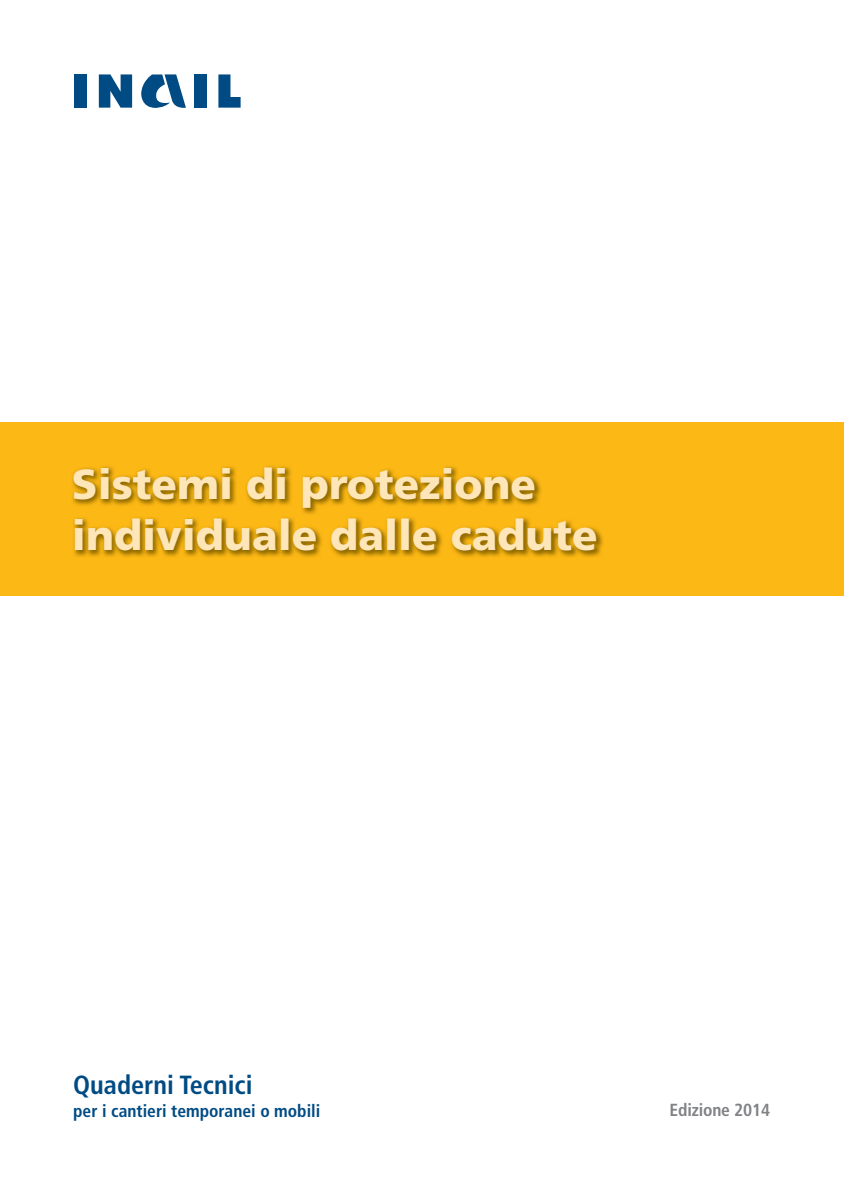
<style>
.page{position:relative;width:844px;height:1191px;background:#fff}
.page>*{position:absolute;margin:0;border:0;box-sizing:border-box;transform-origin:0 0}
.t1{font:42px/50.8px "Frutiger HAIAAD";color:#fee6b9}
.t2{font:26.25px "Frutiger HAIAAL";color:#004b84}
.t3{font:17.5px "Frutiger HAIAAL";color:#004b84}
.t4{font:17.5px "Frutiger HAIAAL";letter-spacing:-.01em;color:#808285}
</style>
<div class="page">
<div style="left:74px;top:74px;width:12px;height:34px;background:#004b84"></div>
<div style="left:194px;top:74px;width:12px;height:34px;background:#004b84"></div>
<svg style="left:218px;top:74px;width:22px;height:34px"></svg>
<svg style="left:99px;top:74px;width:33px;height:34px"></svg>
<svg style="left:141px;top:74px;width:45px;height:34px"></svg>
<div style="left:0;top:422px;width:843px;height:173px;background:#fcb814"></div>
<img style="left:72px;top:466px;width:531px;height:91px">
<p class="t1" style="left:72px;top:462px;width:527px">Sistemi di protezione individuale dalle cadute</p>
<p class="t2" style="left:73px;top:1074px;width:181px">Quaderni Tecnici</p>
<p class="t3" style="left:73px;top:1103px;width:248px">per i cantieri temporanei o mobili</p>
<p class="t4" style="left:669px;top:1102px;width:102px">Edizione 2014</p>
</div>
